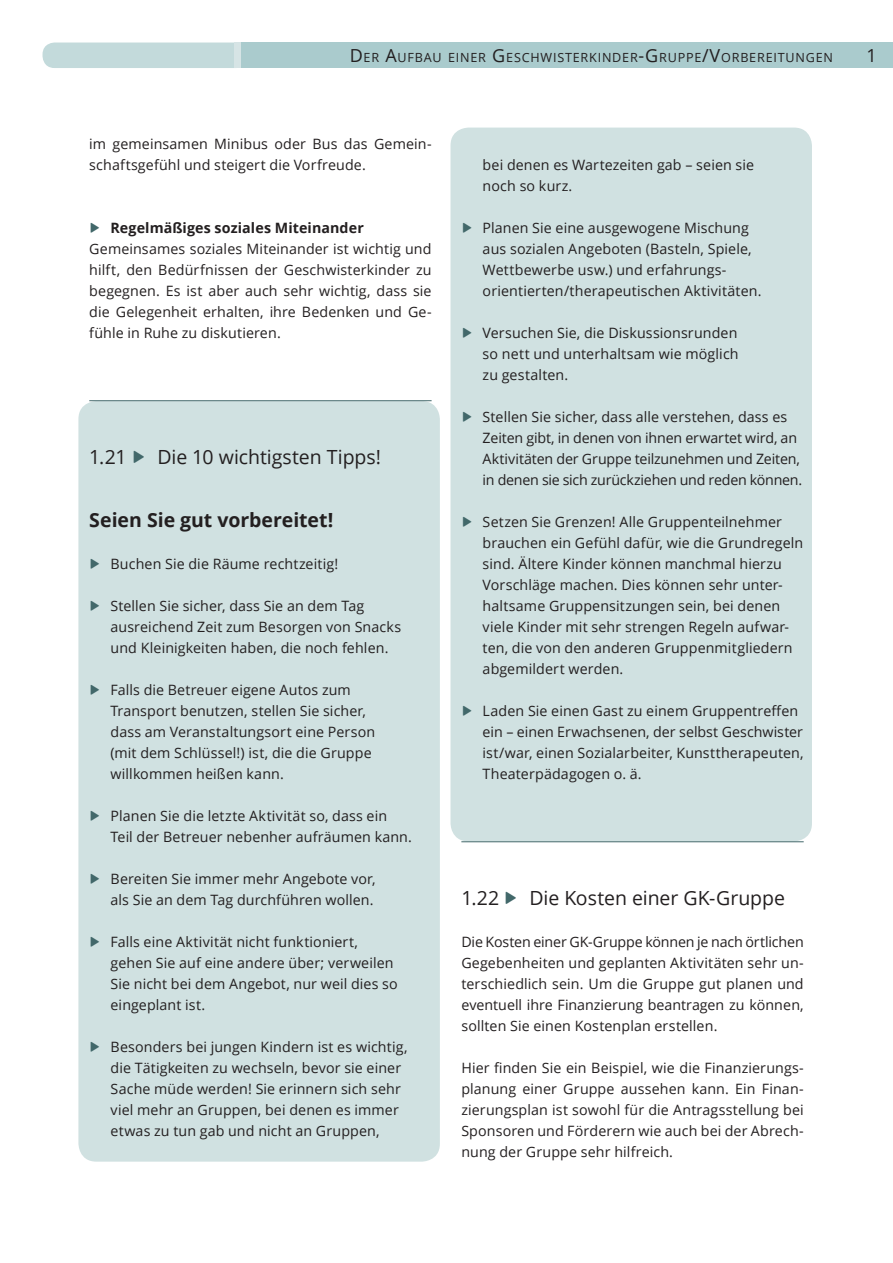
<style>
.page{position:relative;width:893px;height:1263px;background:#fff}
.page>*{position:absolute;margin:0;border:0;box-sizing:border-box;transform-origin:0 0}
.t1{font:33px "Entypo";color:#42686a}
.t2{font:19.5px "Open Sans";color:#231f20}
.t3{font:700 19.5px "Open Sans";color:#231f20}
.t4{font:18px "Open Sans";color:#231f20}
.t5{font:14.25px/21px "Open Sans";letter-spacing:.01em;color:#231f20}
.t6{font:14.25px/21px "Open Sans";letter-spacing:-.01em;color:#231f20}
.t7{font:700 14.25px "Open Sans";letter-spacing:.005em;color:#231f20}
.t8{font:12.6px "Open Sans";letter-spacing:.065em;color:#231f20}
.s1{font-size:18px}
.s2{font-family:"Entypo";font-size:40.5px;color:#42686a}
</style>
<div class="page">
<div style="left:43px;top:43px;width:205px;height:25px;background:#c3dadb;border-radius:12px"></div>
<div style="left:240px;top:43px;width:610px;height:25px;background:#aacbcd"></div>
<div style="left:234px;top:43px;width:6px;height:25px;background:#d6e4e5"></div>
<div style="left:848px;top:43px;width:45px;height:25px;background:#aacbcd"></div>
<div style="left:78px;top:401px;width:362px;height:760px;background:#d0e1e1;border-radius:18px"></div>
<div style="left:450px;top:128px;width:362px;height:713px;background:#d0e1e1;border-radius:18px"></div>
<hr style="left:89px;top:400px;width:343px;height:1px;background:#42686a">
<hr style="left:461px;top:841px;width:343px;height:1px;background:#42686a">
<p class="t8" style="left:350px;top:48px;width:485px"><span class="s1">D</span>ER <span class="s1">A</span>UFBAU EINER <span class="s1">G</span>ESCHWISTERKINDER<span class="s1">-G</span>RUPPE<span class="s1">/V</span>ORBEREITUNGEN</p>
<p class="t4" style="left:867px;top:43px;width:12px">1</p>
<p class="t5" style="left:89px;top:133px;width:344px">im gemeinsamen Minibus oder Bus das Gemein&shy;schaftsgefühl und steigert die Vorfreude.</p>
<h1 class="t1" style="left:89px;top:205px;width:13px">{</h1>
<p class="t7" style="left:111px;top:217px;width:255px">Regelmäßiges soziales Miteinander</p>
<p class="t5" style="left:89px;top:238px;width:344px;text-align:justify">Gemeinsames soziales Miteinander ist wichtig und hilft, den Bedürfnissen der Geschwisterkinder zu begegnen. Es ist aber auch sehr wichtig, dass sie die Gelegenheit erhalten, ihre Bedenken und Ge&shy;fühle in Ruhe zu diskutieren.</p>
<h2 class="t2" style="left:89px;top:443px;width:293px">1.21 <span class="s2">{</span> Die 10 wichtigsten Tipps!</h2>
<h2 class="t3" style="left:89px;top:506px;width:245px">Seien Sie gut vorbereitet!</h2>
<h1 class="t1" style="left:89px;top:541px;width:13px">{</h1>
<p class="t5" style="left:111px;top:553px;width:229px">Buchen Sie die Räume rechtzeitig!</p>
<h1 class="t1" style="left:89px;top:583px;width:13px">{</h1>
<p class="t5" style="left:111px;top:595px;width:292px">Stellen Sie sicher, dass Sie an dem Tag ausreichend Zeit zum Besorgen von Snacks und Kleinigkeiten haben, die noch fehlen.</p>
<h1 class="t1" style="left:89px;top:667px;width:13px">{</h1>
<p class="t5" style="left:111px;top:679px;width:266px">Falls die Betreuer eigene Autos zum Transport benutzen, stellen Sie sicher, dass am Veranstaltungsort eine Person (mit dem Schlüssel!) ist, die die Gruppe willkommen heißen kann.</p>
<h1 class="t1" style="left:89px;top:793px;width:13px">{</h1>
<p class="t5" style="left:111px;top:805px;width:303px">Planen Sie die letzte Aktivität so, dass ein<br>Teil der Betreuer nebenher aufräumen kann.</p>
<h1 class="t1" style="left:89px;top:856px;width:13px">{</h1>
<p class="t5" style="left:111px;top:868px;width:267px">Bereiten Sie immer mehr Angebote vor, als Sie an dem Tag durchführen wollen.</p>
<h1 class="t1" style="left:89px;top:919px;width:13px">{</h1>
<p class="t5" style="left:111px;top:931px;width:289px">Falls eine Aktivität nicht funktioniert, gehen Sie auf eine andere über; verweilen Sie nicht bei dem Angebot, nur weil dies so eingeplant ist.</p>
<h1 class="t1" style="left:89px;top:1024px;width:13px">{</h1>
<p class="t5" style="left:111px;top:1036px;width:299px">Besonders bei jungen Kindern ist es wichtig, die Tätigkeiten zu wechseln, bevor sie einer Sache müde werden! Sie erinnern sich sehr viel mehr an Gruppen, bei denen es immer etwas zu tun gab und nicht an Gruppen,</p>
<p class="t5" style="left:483px;top:154px;width:273px">bei denen es Wartezeiten gab – seien sie noch so kurz.</p>
<h1 class="t1" style="left:461px;top:205px;width:13px">{</h1>
<p class="t5" style="left:483px;top:217px;width:280px">Planen Sie eine ausgewogene Mischung aus sozialen Angeboten (Basteln, Spiele, Wettbewerbe usw.) und erfahrungs&shy;orientierten/therapeutischen Aktivitäten.</p>
<h1 class="t1" style="left:461px;top:310px;width:13px">{</h1>
<p class="t5" style="left:483px;top:322px;width:258px;text-align:justify">Versuchen Sie, die Diskussionsrunden so nett und unterhaltsam wie möglich zu gestalten.</p>
<h1 class="t1" style="left:461px;top:394px;width:13px">{</h1>
<p class="t6" style="left:483px;top:406px;width:321px">Stellen Sie sicher, dass alle verstehen, dass es Zeiten gibt, in denen von ihnen erwartet wird, an Aktivitäten der Gruppe teilzunehmen und Zeiten, in denen sie sich zurückziehen und reden können.</p>
<h1 class="t1" style="left:461px;top:499px;width:13px">{</h1>
<p class="t5" style="left:483px;top:511px;width:322px">Setzen Sie Grenzen! Alle Gruppenteilnehmer brauchen ein Gefühl dafür, wie die Grundregeln sind. Ältere Kinder können manchmal hierzu Vorschläge machen. Dies können sehr unter&shy;haltsame Gruppensitzungen sein, bei denen viele Kinder mit sehr strengen Regeln aufwar&shy;ten, die von den anderen Gruppenmitgliedern abgemildert werden.</p>
<h1 class="t1" style="left:461px;top:688px;width:13px">{</h1>
<p class="t5" style="left:483px;top:700px;width:323px">Laden Sie einen Gast zu einem Gruppentreffen ein – einen Erwachsenen, der selbst Geschwister ist/war, einen Sozialarbeiter, Kunsttherapeuten, Theaterpädagogen o. ä.</p>
<h2 class="t2" style="left:461px;top:884px;width:325px">1.22 <span class="s2">{</span> Die Kosten einer GK-Gruppe</h2>
<p class="t5" style="left:461px;top:931px;width:344px;text-align:justify">Die Kosten einer GK-Gruppe können je nach örtlichen Gegebenheiten und geplanten Aktivitäten sehr un&shy;terschiedlich sein. Um die Gruppe gut planen und eventuell ihre Finanzierung beantragen zu können, sollten Sie einen Kostenplan erstellen.</p>
<p class="t5" style="left:461px;top:1057px;width:344px;text-align:justify">Hier finden Sie ein Beispiel, wie die Finanzierungs&shy;planung einer Gruppe aussehen kann. Ein Finan&shy;zierungsplan ist sowohl für die Antragsstellung bei Sponsoren und Förderern wie auch bei der Abrech&shy;nung der Gruppe sehr hilfreich.</p>
</div>
